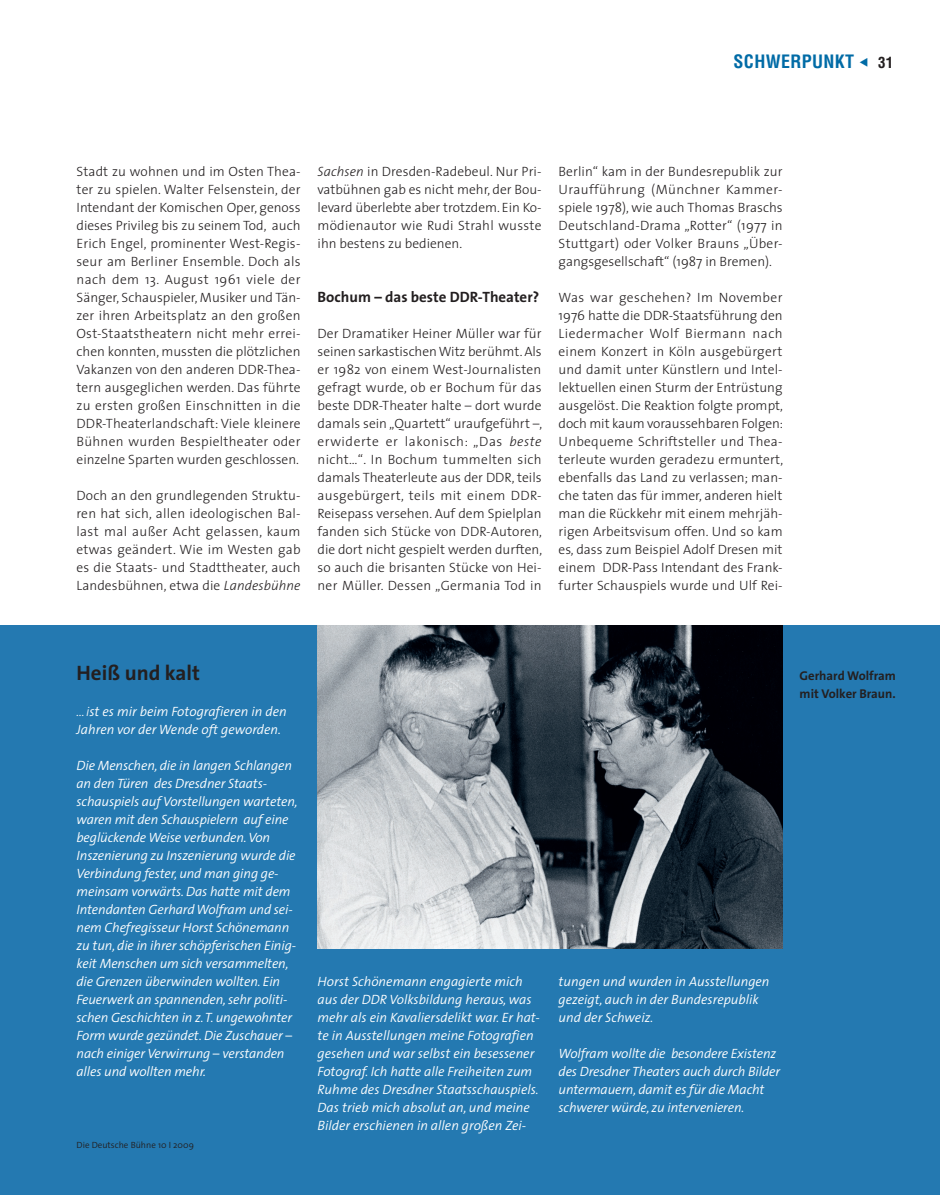
<style>
.page{position:relative;width:940px;height:1195px;background:#fff}
.page>*{position:absolute;margin:0;border:0;box-sizing:border-box;transform-origin:0 0}
.t1{font:700 21px "The Sans";color:#231f20}
.t2{font:700 condensed 18px "Helvetica LT Std";letter-spacing:.02em;color:#006ba6}
.t3{font:700 15px "The Sans";color:#231f20}
.t4{font:300 13.5px/18px "The Sans";letter-spacing:.01em;color:#231f20;text-align:justify}
.t5{font:italic 300 13.5px/18px "The Sans";letter-spacing:-.01em;color:#fff}
.t6{font:700 12.75px/18px "The Sans";color:#231f20}
.t7{font:300 9px "The Sans";color:#231f20}
.s1{font-size:15px;color:#231f20}
.s2{font-style:italic}
.s3{font-style:inherit}
</style>
<div class="page">
<div style="left:0;top:626px;width:940px;height:569px;background:#2479b1"></div>
<img style="left:317px;top:626px;width:465px;height:323px">
<h2 class="t2" style="left:733px;top:50px;width:161px">SCHWERPUNKT ▼ <span class="s1">31</span></h2>
<p class="t4" style="left:77px;top:162px;width:226px">Stadt zu wohnen und im Osten Thea&shy;ter zu spielen. Walter Felsenstein, der Intendant der Komischen Oper, genoss dieses Privileg bis zu seinem Tod, auch Erich Engel, prominenter West-Regis&shy;seur am Berliner Ensemble. Doch als nach dem 13. August 1961 viele der Sänger, Schauspieler, Musiker und Tän&shy;zer ihren Arbeitsplatz an den großen Ost-Staatstheatern nicht mehr errei&shy;chen konnten, mussten die plötzlichen Vakanzen von den anderen DDR-Thea&shy;tern ausgeglichen werden. Das führte zu ersten großen Einschnitten in die DDR-Theaterlandschaft: Viele kleinere Bühnen wurden Bespieltheater oder einzelne Sparten wurden geschlossen.</p>
<p class="t4" style="left:77px;top:486px;width:225px">Doch an den grundlegenden Struktu&shy;ren hat sich, allen ideologischen Bal&shy;last mal außer Acht gelassen, kaum etwas geändert. Wie im Westen gab es die Staats- und Stadttheater, auch Landesbühnen, etwa die <span class="s2">Landesbühne</span></p>
<p class="t4" style="left:317px;top:162px;width:225px"><span class="s2">Sachsen</span> in Dresden-Radebeul. Nur Pri&shy;vatbühnen gab es nicht mehr, der Bou&shy;levard überlebte aber trotzdem. Ein Ko&shy;mödienautor wie Rudi Strahl wusste ihn bestens zu bedienen.</p>
<p class="t3" style="left:317px;top:284px;width:223px">Bochum – das beste DDR-Theater?</p>
<p class="t4" style="left:317px;top:324px;width:226px">Der Dramatiker Heiner Müller war für seinen sarkastischen Witz berühmt. Als er 1982 von einem West-Journalisten gefragt wurde, ob er Bochum für das beste DDR-Theater halte – dort wurde damals sein „Quartett“ uraufgeführt –, erwiderte er lakonisch: „Das <span class="s2">beste </span>nicht…“. In Bochum tummelten sich damals Theaterleute aus der DDR, teils ausgebürgert, teils mit einem DDR-Reisepass versehen. Auf dem Spielplan fanden sich Stücke von DDR-Autoren, die dort nicht gespielt werden durften, so auch die brisanten Stücke von Hei&shy;ner Müller. Dessen „Germania Tod in</p>
<p class="t4" style="left:558px;top:162px;width:226px">Berlin“ kam in der Bundesrepublik zur Uraufführung (Münchner Kammer&shy;spiele 1978), wie auch Thomas Braschs Deutschland-Drama „Rotter“ (1977 in Stuttgart) oder Volker Brauns „Über&shy;gangsgesellschaft“ (1987 in Bremen).</p>
<p class="t4" style="left:558px;top:288px;width:226px">Was war geschehen? Im November 1976 hatte die DDR-Staatsführung den Liedermacher Wolf Biermann nach einem Konzert in Köln ausgebürgert und damit unter Künstlern und Intel&shy;lektuellen einen Sturm der Entrüstung ausgelöst. Die Reaktion folgte prompt, doch mit kaum voraussehbaren Folgen:<br>Unbequeme Schriftsteller und Thea&shy;terleute wurden geradezu ermuntert, ebenfalls das Land zu verlassen; man&shy;che taten das für immer, anderen hielt man die Rückkehr mit einem mehrjäh&shy;rigen Arbeitsvisum offen. Und so kam es, dass zum Beispiel Adolf Dresen mit einem DDR-Pass Intendant des Frank&shy;furter Schauspiels wurde und Ulf Rei-</p>
<h1 class="t1" style="left:77px;top:655px;width:125px">Heiß und kalt</h1>
<p class="t5" style="left:77px;top:702px;width:212px"><span class="s3">… i</span>st es mir beim Fotografieren in den<br>Jahren vor der Wende oft geworden.</p>
<p class="t5" style="left:77px;top:756px;width:223px">Die Menschen, die in langen Schlangen an den Türen des Dresdner Staats&shy;schauspiels auf Vorstellungen warteten, waren mit den Schauspielern auf eine beglückende Weise verbunden. Von Inszenierung zu Inszenierung wurde die Verbindung fester, und man ging ge&shy;meinsam vorwärts. Das hatte mit dem Intendanten Gerhard Wolfram und sei&shy;nem Chefregisseur Horst Schönemann zu tun, die in ihrer schöpferischen Einig&shy;keit Menschen um sich versammelten, die Grenzen überwinden wollten. Ein Feuerwerk an spannenden, sehr politi&shy;schen Geschichten in z.T. ungewohnter Form wurde gezündet. Die Zuschauer – nach einiger Verwirrung – verstanden alles und wollten mehr.</p>
<p class="t7" style="left:77px;top:1137px;width:119px">Die Deutsche Bühne 10 I 2009</p>
<p class="t6" style="left:799px;top:666px;width:98px">Gerhard Wolfram mit Volker Braun.</p>
<p class="t5" style="left:317px;top:972px;width:224px">Horst Schönemann engagierte mich aus der DDR Volksbildung heraus, was mehr als ein Kavaliersdelikt war. Er hat&shy;te in Ausstellungen meine Fotografien gesehen und war selbst ein besessener Fotograf. Ich hatte alle Freiheiten zum Ruhme des Dresdner Staatsschauspiels.<br>Das trieb mich absolut an, und meine Bilder erschienen in allen großen Zei-</p>
<p class="t5" style="left:558px;top:972px;width:212px">tungen und wurden in Ausstellungen gezeigt, auch in der Bundesrepublik und der Schweiz.</p>
<p class="t5" style="left:558px;top:1044px;width:223px">Wolfram wollte die besondere Existenz des Dresdner Theaters auch durch Bilder untermauern, damit es für die Macht schwerer würde, zu intervenieren.</p>
</div>
